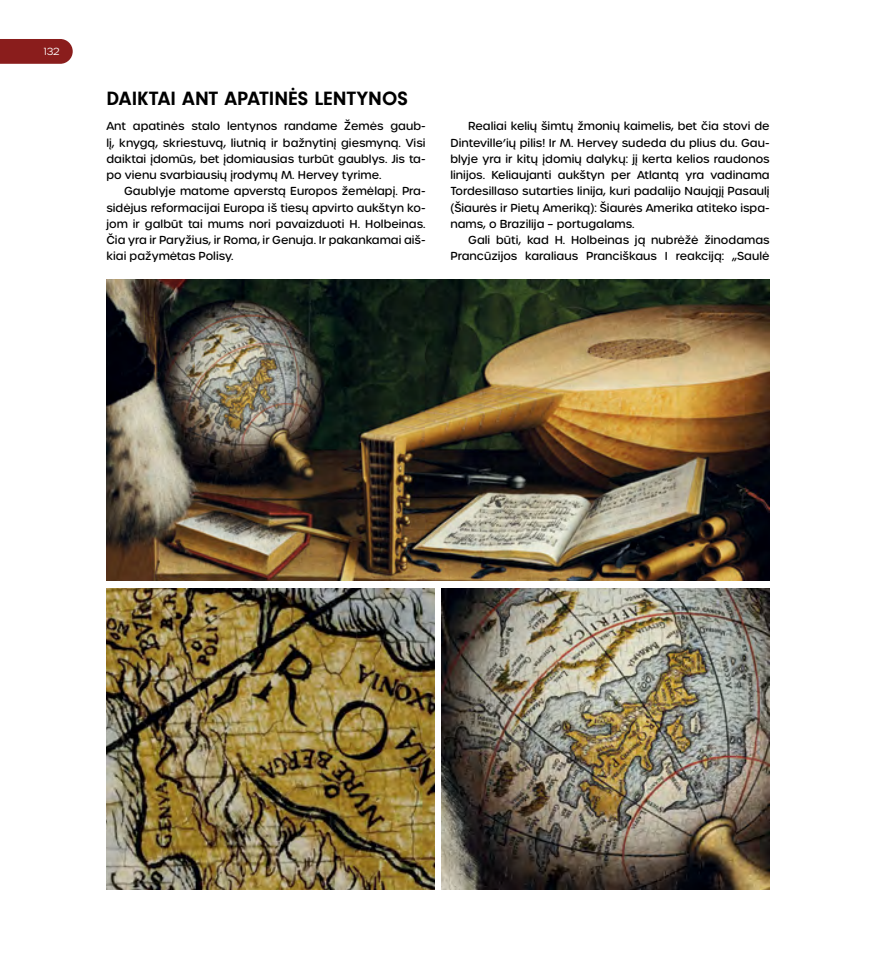
<style>
.page{position:relative;width:869px;height:957px;background:#fff}
.page>*{position:absolute;margin:0;border:0;box-sizing:border-box;transform-origin:0 0}
.t1{font:700 20px "Neuzeit Gro";letter-spacing:.005em;color:#000}
.t2{font:500 11.25px/16.2px "Urbane Rounded";color:#000;text-align:justify}
.t3{font:300 10px "Urbane Rounded";color:#fff}
</style>
<div class="page">
<img style="left:106px;top:588px;width:328px;height:301px">
<img style="left:106px;top:279px;width:663px;height:302px">
<img style="left:441px;top:588px;width:328px;height:301px">
<svg style="left:0;top:39px;width:73px;height:25px;background:#8f2726"></svg>
<p class="t3" style="left:44px;top:45px;width:17px">132</p>
<h1 class="t1" style="left:106px;top:88px;width:303px">DAIKTAI ANT APATINĖS LENTYNOS</h1>
<p class="t2" style="left:106px;top:118px;width:320px">Ant apatinės stalo lentynos randame Žemės gaub&shy;lį, knygą, skriestuvą, liutnią ir bažnytinį giesmyną. Visi daiktai įdomūs, bet įdomiausias turbūt gaublys. Jis ta&shy;po vienu svarbiausių įrodymų M. Hervey tyrime.</p>
<p class="t2" style="left:106px;top:183px;width:320px;text-indent:18px">Gaublyje matome apverstą Europos žemėlapį. Pra&shy;sidėjus reformacijai Europa iš tiesų apvirto aukštyn ko&shy;jom ir galbūt tai mums nori pavaizduoti H. Holbeinas.<br>Čia yra ir Paryžius, ir Roma, ir Genuja. Ir pakankamai aiš&shy;kiai pažymėtas Polisy.</p>
<p class="t2" style="left:450px;top:118px;width:320px;text-indent:18px">Realiai kelių šimtų žmonių kaimelis, bet čia stovi de Dinteville’ių pilis! Ir M. Hervey sudeda du plius du. Gau&shy;blyje yra ir kitų įdomių dalykų: jį kerta kelios raudonos linijos. Keliaujanti aukštyn per Atlantą yra vadinama Tordesillaso sutarties linija, kuri padalijo Naująjį Pasaulį (Šiaurės ir Pietų Ameriką): Šiaurės Amerika atiteko ispa&shy;nams, o Brazilija – portugalams.</p>
<p class="t2" style="left:450px;top:232px;width:320px;text-align:right">Gali būti, kad H. Holbeinas ją nubrėžė žinodamas<br>Prancūzijos karaliaus Pranciškaus I reakciją: „Saulė</p>
</div>
